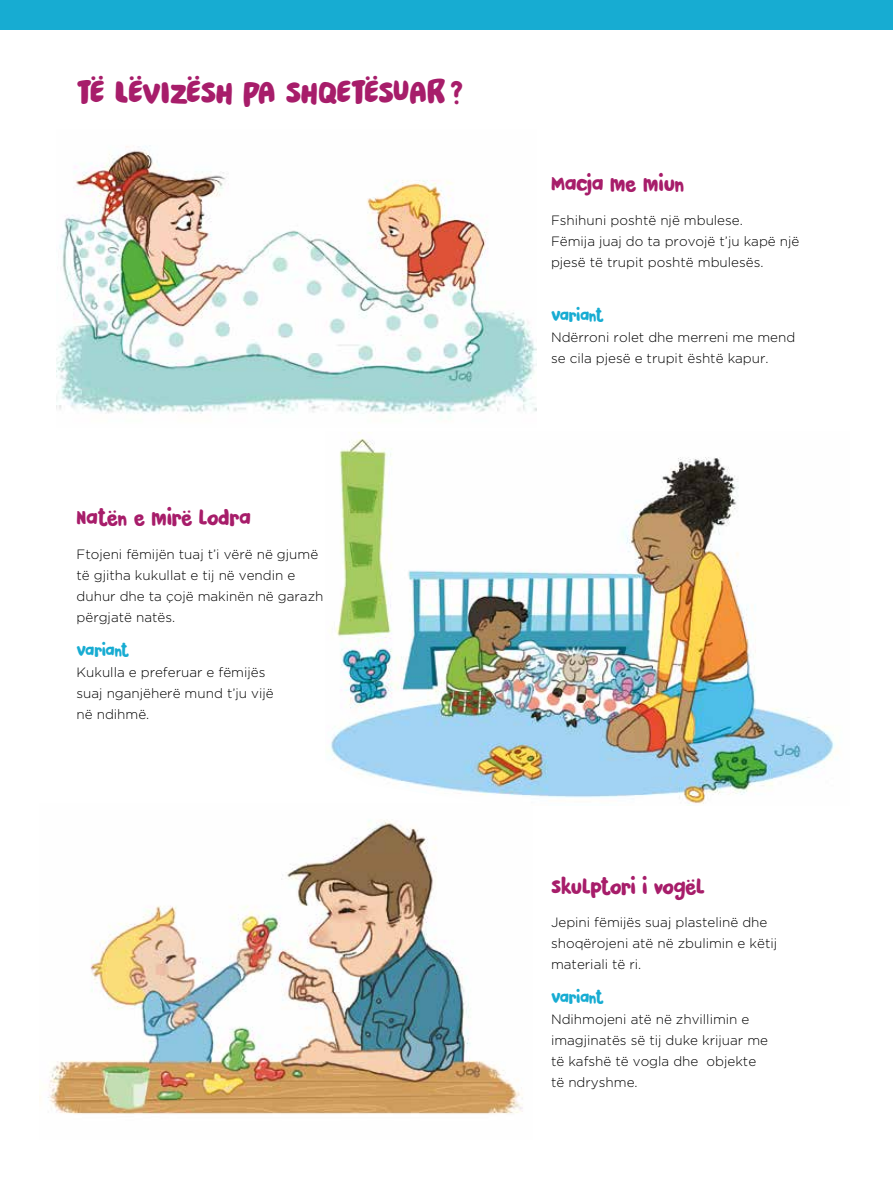
<style>
.page{position:relative;width:893px;height:1191px;background:#fff}
.page>*{position:absolute;margin:0;border:0;box-sizing:border-box;transform-origin:0 0}
.t1{font:33px "Pardesi";letter-spacing:-.03em;color:#a71d6a}
.t2{font:21px "Pardesi";letter-spacing:-.03em;color:#a71d6a}
.t3{font:16.5px "Pardesi";letter-spacing:-.035em;color:#17acd2}
.t4{font:300 13.5px/21px "Gotham";color:#000}
</style>
<div class="page">
<div style="left:0;top:0;width:893px;height:30px;background:#17acd2"></div>
<img style="left:39px;top:820px;width:484px;height:294px">
<img style="left:56px;top:146px;width:481px;height:272px">
<img style="left:330px;top:432px;width:508px;height:374px">
<h1 class="t1" style="left:77px;top:68px;width:388px">TË LËVIZËSH PA SHQETËSUAR ?</h1>
<h2 class="t2" style="left:77px;top:502px;width:176px">Natën e mirë lodra</h2>
<p class="t4" style="left:77px;top:543px;width:248px">Ftojeni fëmijën tuaj t’i vërë në gjumë të gjitha kukullat e tij në vendin e duhur dhe ta çojë makinën në garazh përgjatë natës.</p>
<p class="t3" style="left:77px;top:638px;width:54px">Variant</p>
<p class="t4" style="left:77px;top:661px;width:199px">Kukulla e preferuar e fëmijës suaj nganjëherë mund t’ju vijë në ndihmë.</p>
<h2 class="t2" style="left:551px;top:168px;width:135px">Macja me miun</h2>
<p class="t4" style="left:551px;top:209px;width:250px">Fshihuni poshtë një mbulese.<br>Fëmija juaj do ta provojë t’ju kapë një pjesë të trupit poshtë mbulesës.</p>
<p class="t3" style="left:551px;top:303px;width:54px">Variant</p>
<p class="t4" style="left:551px;top:327px;width:246px">Ndërroni rolet dhe merreni me mend se cila pjesë e trupit është kapur.</p>
<h2 class="t2" style="left:551px;top:871px;width:155px">Skulptori i vogël</h2>
<p class="t4" style="left:551px;top:912px;width:228px">Jepini fëmijës suaj plastelinë dhe shoqërojeni atë në zbulimin e këtij materiali të ri.</p>
<p class="t3" style="left:551px;top:985px;width:54px">Variant</p>
<p class="t4" style="left:551px;top:1008px;width:219px">Ndihmojeni atë në zhvillimin e imagjinatës së tij duke krijuar me të kafshë të vogla dhe objekte të ndryshme.</p>
</div>
